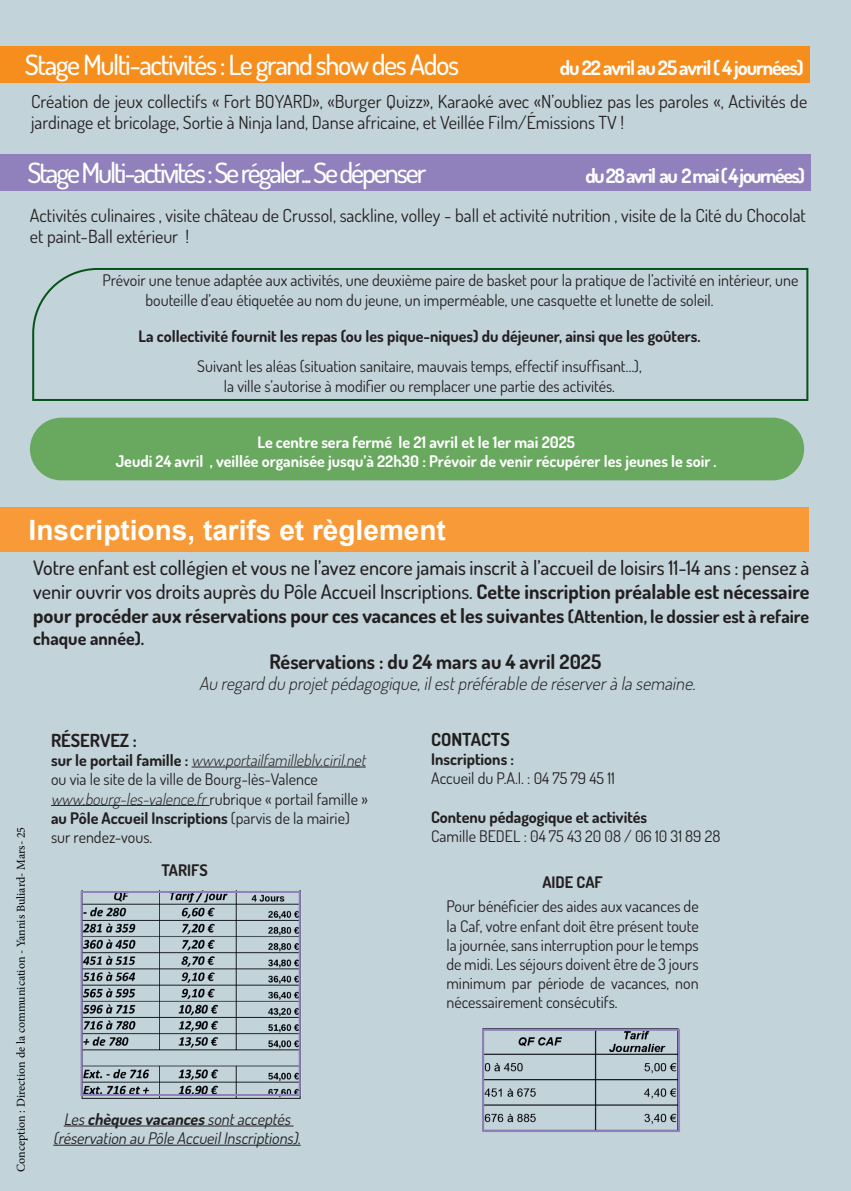
<style>
.page{position:relative;width:851px;height:1191px;background:#fff}
.page>*{position:absolute;margin:0;border:0;box-sizing:border-box;transform-origin:0 0}
.t1{font:500 28px "Dosis";letter-spacing:-.075em;color:#fff}
.t2{font:500 28px "Dosis";letter-spacing:-.05em;color:#fff}
.t3{font:700 28px "Arial";color:#fff}
.t4{font:500 20px/24px "Dosis";color:#231f20;text-align:justify}
.t5{font:700 20px "Dosis";color:#231f20}
.t6{font:700 20px "Dosis";letter-spacing:-.055em;color:#fff}
.t7{font:700 20px "Dosis";letter-spacing:-.075em;color:#fff}
.t8{font:18px/21.6px "Dosis";color:#231f20}
.t9{font:italic 300 18px "Dosis";color:#231f20}
.t10{font:700 18px "Dosis";color:#231f20}
.t11{font:16px/19.2px "Dosis";color:#231f20}
.t12{font:700 16px "Dosis";color:#231f20}
.t13{font:700 16px/19.2px "Dosis";color:#fff;text-align:center}
.t14{font:italic 16px/19.2px "Dosis";color:#231f20;text-align:center}
.t15{font:12px "Minion Pro";color:#000}
.s1{font-weight:700}
.s2{font-weight:700;font-size:18px}
.s3{font-weight:300;font-style:italic}
</style>
<div class="page">
<div style="left:0;top:0;width:850px;height:1191px;background:#c2d3d9"></div>
<div style="left:0;top:46px;width:809px;height:37px;background:#f68e1e"></div>
<div style="left:0;top:154px;width:810px;height:37px;background:#9081bc"></div>
<div style="left:0;top:507px;width:808px;height:45px;background:#f89a37"></div>
<div style="left:31px;top:267px;width:778px;height:135px;background:#c2d3d9"></div>
<div style="left:30px;top:418px;width:774px;height:62px;background:#69a85f;border-radius:31px"></div>
<hr style="left:191px;top:766px;width:174px;height:1px;background:#231f20">
<hr style="left:51px;top:805px;width:158px;height:1px;background:#231f20">
<hr style="left:64px;top:1125px;width:229px;height:1px;background:#231f20">
<hr style="left:53px;top:1144px;width:247px;height:1px;background:#231f20">
<img style="left:477px;top:1025px;width:203px;height:110px">
<div style="left:482px;top:1028px;width:198px;height:104px;border:2px solid #9081bc"></div>
<img style="left:81px;top:891px;width:220px;height:208px">
<div style="left:81px;top:891px;width:219px;height:205px;border:2px solid #9081bc"></div>
<h1 class="t2" style="left:25px;top:47px;width:436px">Stage Multi-activités : Le grand show des Ados</h1>
<p class="t6" style="left:559px;top:55px;width:245px">du 22 avril au 25 avril ( 4 journées)</p>
<p class="t8" style="left:31px;top:90px;width:777px">Création de jeux collectifs « Fort BOYARD», «Burger Quizz», Karaoké avec «N’oubliez pas les paroles «, Activités de jardinage et bricolage, Sortie à Ninja land, Danse africaine, et Veillée Film/Émissions TV !</p>
<h1 class="t1" style="left:27px;top:154px;width:400px">Stage Multi-activités :Se régaler...Se dépenser</h1>
<p class="t7" style="left:585px;top:163px;width:221px">du 28 avril au 2 mai ( 4 journées)</p>
<p class="t8" style="left:30px;top:204px;width:777px">Activités culinaires , visite château de Crussol, sackline, volley - ball et activité nutrition , visite de la Cité du Chocolat et paint-Ball extérieur !</p>
<p class="t11" style="left:145px;top:270px;width:654px;text-indent:-43px">Prévoir une tenue adaptée aux activités, une deuxième paire de basket pour la pratique de l’activité en intérieur, une bouteille d’eau étiquetée au nom du jeune, un imperméable, une casquette et lunette de soleil.</p>
<p class="t12" style="left:138px;top:326px;width:563px">La collectivité fournit les repas (ou les pique-niques) du déjeuner, ainsi que les goûters.</p>
<p class="t11" style="left:197px;top:356px;width:446px;text-align:center">Suivant les aléas (situation sanitaire, mauvais temps, effectif insuffisant…), la ville s’autorise à modifier ou remplacer une partie des activités.</p>
<p class="t13" style="left:116px;top:432px;width:602px">Le centre sera fermé le 21 avril et le 1er mai 2025<br>Jeudi 24 avril , veillée organisée jusqu’à 22h30 : Prévoir de venir récupérer les jeunes le soir .</p>
<h1 class="t3" style="left:29px;top:510px;width:419px">Inscriptions, tarifs et règlement</h1>
<p class="t4" style="left:33px;top:555px;width:777px">Votre enfant est collégien et vous ne l’avez encore jamais inscrit à l’accueil de loisirs 11-14 ans : pensez à venir ouvrir vos droits auprès du Pôle Accueil Inscriptions. <span class="s1">Cette inscription préalable est nécessaire pour procéder aux réservations pour ces vacances et les suivantes</span> <span class="s2">(Attention, le dossier est à refaire</span></p>
<p class="t10" style="left:33px;top:627px;width:113px">chaque année).</p>
<p class="t5" style="left:269px;top:648px;width:333px">Réservations : du 24 mars au 4 avril 2025</p>
<p class="t15" style="left:13px;top:1171px;width:346px;rotate:-90deg">Conception : Direction de la communication - Yannis Buliard- Mars- 25</p>
<p class="t9" style="left:199px;top:672px;width:502px">Au regard du projetpédagogique,ilestpréférable de réserverà la semaine.</p>
<p class="t10" style="left:51px;top:728px;width:87px">RÉSERVEZ :</p>
<p class="t11" style="left:51px;top:750px;width:320px"><span class="s1">s u r l e p o r ta i l fa m i l l e :</span> <span class="s3">www.portailfamilleblv.ciril.net </span>ou via le site de la ville de Bourg-lès-Valence <span class="s3">www.bourg-les-valence.fr</span>ru b ri q u e « p o rta i l fa m i l l e » <span class="s1">au Pôle Accueil Inscriptions</span> (parvis de la mairie) sur rendez-vous.</p>
<p class="t12" style="left:161px;top:860px;width:48px">TARIFS</p>
<p class="t14" style="left:53px;top:1109px;width:252px">Les<span class="s1">chèques vacances</span> sontacceptés (réservation au Pôle AccueilInscriptions).</p>
<p class="t10" style="left:431px;top:727px;width:80px">CONTACTS</p>
<p class="t12" style="left:431px;top:749px;width:84px">Inscriptions :</p>
<p class="t11" style="left:431px;top:768px;width:185px">Accueil du P.A.I. : 04 75 79 45 11</p>
<p class="t12" style="left:431px;top:806px;width:217px">Contenu pédagogique et activités</p>
<p class="t11" style="left:431px;top:826px;width:291px">Camille BEDEL : 04 75 43 20 08 / 06 10 31 89 28</p>
<p class="t12" style="left:542px;top:871px;width:62px">AIDE CAF</p>
<p class="t11" style="left:446px;top:896px;width:254px;text-align:justify">Pour bénéficier des aides aux vacances de la Caf, votre enfant doit être présent toute la journée, sans interruption pour le temps de midi. Les séjours doivent être de 3 jours minimum par période de vacances, non nécessairement consécutifs.</p>
</div>
